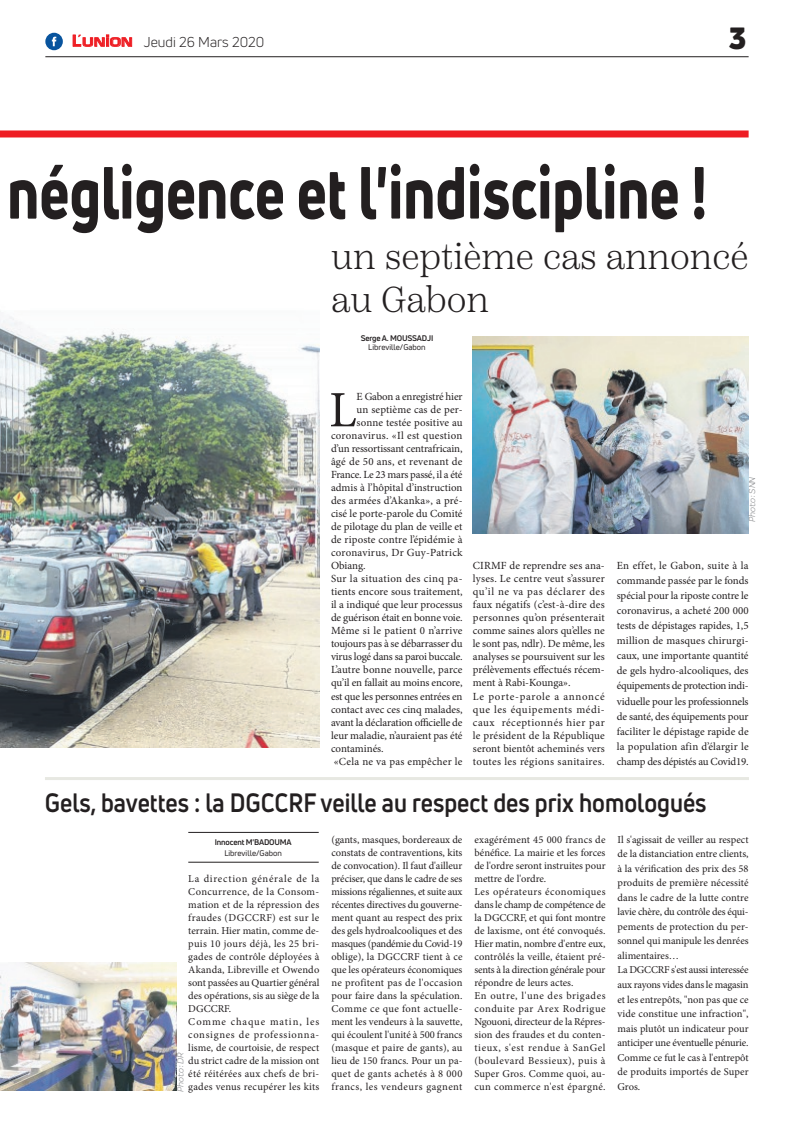
<style>
.page{position:relative;width:794px;height:1129px;background:#fff}
.page>*{position:absolute;margin:0;border:0;box-sizing:border-box;transform-origin:0 0}
.t1{font:800 72px "Uni Neue";color:#231f20;scale:.79 1}
.t2{font:50.9px "Minion Pro";color:#231f20}
.t3{font:300 36px/43.2px "Scotch Text";color:#231f20}
.t4{font:900 30px "Uni Neue";color:#231f20}
.t5{font:700 26px "Uni Neue";color:#231f20;scale:.9 1}
.t6{font:14px "Uni Neue";color:#231f20}
.t7{font:10.9px/13px "Minion Pro";letter-spacing:.005em;color:#231f20}
.t8{font:10.9px "Minion Pro";letter-spacing:-.015em;color:#231f20}
.t9{font:10.9px "Minion Pro";letter-spacing:-.02em;color:#231f20}
.t10{font:10.9px "Minion Pro";letter-spacing:.03em;color:#231f20}
.t11{font:10.9px "Minion Pro";letter-spacing:-.025em;color:#231f20}
.t12{font:10.9px "Minion Pro";letter-spacing:.025em;color:#231f20}
.t13{font:10.5px/13px "Minion Pro";letter-spacing:.005em;color:#231f20}
.t14{font:italic 9px "Praktika";color:#818386}
.t15{font:700 8px "Uni Neue";letter-spacing:-.02em;color:#231f20}
.t16{font:8px "Uni Neue";color:#231f20}
.s1{font-family:"Eurostile";font-weight:600;font-size:15px;color:#ee1d23}
.s2{font-family:"Eurostile";font-weight:600;font-size:11.4px;color:#ee1d23}
</style>
<div class="page">
<hr style="left:45px;top:56px;width:703px;height:1px;background:#231f20">
<div style="left:0;top:130px;width:748px;height:7px;background:#ee1d23"></div>
<img style="left:0;top:317px;width:320px;height:430px">
<img style="left:0;top:962px;width:177px;height:128px">
<img style="left:473px;top:336px;width:275px;height:197px">
<svg style="left:72px;top:34px;width:60px;height:13px"></svg>
<div style="left:45px;top:33px;width:18px;height:17px;background:#08549e;border-radius:50%"></div>
<svg style="left:52px;top:37px;width:4px;height:9px"></svg>
<hr style="left:45px;top:777px;width:704px;height:3px;background:#e7e8e2">
<hr style="left:188px;top:861px;width:131px;height:1px;background:#231f20">
<hr style="left:188px;top:832px;width:131px;height:1px;background:#231f20">
<h3 class="t6" style="left:72px;top:33px;width:194px"><span class="s1">L</span><span class="s2">UNION</span> Jeudi 26 Mars 2020</h3>
<h3 class="t4" style="left:729px;top:17px;width:19px">3</h3>
<h1 class="t1" style="left:7px;top:144px;width:887px">négligence et l'indiscipline !</h1>
<h3 class="t3" style="left:331px;top:235px;width:419px">un septième cas annoncé au Gabon</h3>
<p class="t15" style="left:361px;top:333px;width:74px">Serge A. MOUSSADJI</p>
<p class="t16" style="left:368px;top:342px;width:59px">Libreville/Gabon</p>
<h2 class="t2" style="left:329px;top:376px;width:29px">L</h2>
<p class="t8" style="left:356px;top:389px;width:107px">E Gabon a enregistré hier</p>
<p class="t7" style="left:356px;top:403px;width:107px">un septième cas de per-</p>
<p class="t7" style="left:356px;top:416px;width:107px">sonne testée positive au</p>
<p class="t12" style="left:331px;top:428px;width:133px">coronavirus. «Il est question</p>
<p class="t8" style="left:331px;top:441px;width:133px">d’un ressortissant centrafricain,</p>
<p class="t7" style="left:331px;top:455px;width:133px">âgé de 50 ans, et revenant de</p>
<p class="t11" style="left:331px;top:467px;width:133px">France. Le 23 mars passé, il a été</p>
<p class="t7" style="left:331px;top:481px;width:133px">admis à l’hôpital d’instruction</p>
<p class="t7" style="left:331px;top:494px;width:133px">des armées d’Akanka», a pré-</p>
<p class="t7" style="left:331px;top:507px;width:133px">cisé le porte-parole du Comité</p>
<p class="t7" style="left:331px;top:520px;width:133px">de pilotage du plan de veille et</p>
<p class="t7" style="left:331px;top:533px;width:133px">de riposte contre l’épidémie à</p>
<p class="t7" style="left:331px;top:546px;width:133px">coronavirus, Dr Guy-Patrick</p>
<p class="t7" style="left:331px;top:559px;width:36px">Obiang.</p>
<p class="t10" style="left:331px;top:571px;width:133px">Sur la situation des cinq pa-</p>
<p class="t7" style="left:331px;top:585px;width:133px">tients encore sous traitement,</p>
<p class="t7" style="left:331px;top:598px;width:133px">il a indiqué que leur processus</p>
<p class="t8" style="left:331px;top:610px;width:133px">de guérison était en bonne voie.</p>
<p class="t10" style="left:331px;top:623px;width:133px">Même si le patient 0 n’arrive</p>
<p class="t9" style="left:331px;top:636px;width:133px">toujours pas à se débarrasser du</p>
<p class="t9" style="left:331px;top:649px;width:133px">virus logé dans sa paroi buccale.</p>
<p class="t7" style="left:331px;top:663px;width:133px">L’autre bonne nouvelle, parce</p>
<p class="t7" style="left:331px;top:676px;width:133px">qu’il en fallait au moins encore,</p>
<p class="t8" style="left:331px;top:688px;width:133px">est que les personnes entrées en</p>
<p class="t7" style="left:331px;top:702px;width:133px">contact avec ces cinq malades,</p>
<p class="t7" style="left:331px;top:715px;width:133px">avant la déclaration officielle de</p>
<p class="t7" style="left:331px;top:728px;width:133px">leur maladie, n’auraient pas été</p>
<p class="t7" style="left:331px;top:741px;width:54px">contaminés.</p>
<p class="t7" style="left:334px;top:754px;width:130px">«Cela ne va pas empêcher le</p>
<p class="t14" style="left:746px;top:522px;width:47px;rotate:-90deg">Photo : SNN</p>
<p class="t7" style="left:473px;top:559px;width:133px">CIRMF de reprendre ses ana&shy;lyses. Le centre veut s’assurer qu’il ne va pas déclarer des faux négatifs (c’est-à-dire des personnes qu’on présenterait comme saines alors qu’elles ne le sont pas, ndlr). De même, les analyses se poursuivent sur les prélèvements effectués récem&shy;ment à Rabi-Kounga».<br>Le porte-parole a annoncé que les équipements médi&shy;caux réceptionnés hier par le président de la République seront bientôt acheminés vers toutes les régions sanitaires.</p>
<p class="t7" style="left:617px;top:558px;width:133px;line-height:15px;text-align:justify">En effet, le Gabon, suite à la commande passée par le fonds spécial pour la riposte contre le coronavirus, a acheté 200 000 tests de dépistages rapides, 1,5 million de masques chirurgi&shy;caux, une importante quantité de gels hydro-alcooliques, des équipements de protection indi&shy;viduelle pour les professionnels de santé, des équipements pour faciliter le dépistage rapide de la population afin d’élargir le champ des dépistés au Covid19.</p>
<h3 class="t5" style="left:45px;top:786px;width:736px">Gels, bavettes : la DGCCRF veille au respect des prix homologués</h3>
<p class="t15" style="left:215px;top:837px;width:78px">Innocent M'BADOUMA</p>
<p class="t16" style="left:224px;top:847px;width:59px">Libreville/Gabon</p>
<p class="t13" style="left:331px;top:832px;width:133px;text-align:justify">(gants, masques, bordereaux de constats de contraventions, kits de convocation). Il faut d'ailleur préciser, que dans le cadre de ses missions régaliennes, et suite aux récentes directives du gouverne&shy;ment quant au respect des prix des gels hydroalcooliques et des masques (pandémie du Covid-19 oblige), la DGCCRF tient à ce que les opérateurs économiques ne profitent pas de l'occasion pour faire dans la spéculation.<br>Comme ce que font actuelle&shy;ment les vendeurs à la sauvette, qui écoulent l'unité à 500 francs (masque et paire de gants), au lieu de 150 francs. Pour un pa&shy;quet de gants achetés à 8 000 francs, les vendeurs gagnent</p>
<p class="t13" style="left:474px;top:832px;width:133px">exagérément 45 000 francs de bénéfice. La mairie et les forces de l'ordre seront instruites pour mettre de l'ordre.<br>Les opérateurs économiques dans le champ de compétence de la DGCCRF, et qui font montre de laxisme, ont été convoqués.<br>Hier matin, nombre d'entre eux, contrôlés la veille, étaient pré&shy;sents à la direction générale pour répondre de leurs actes.<br>En outre, l'une des brigades conduite par Arex Rodrigue<br>Ngouoni, directeur de la Répres&shy;sion des fraudes et du conten&shy;tieux, s'est rendue à SanGel (boulevard Bessieux), puis à<br>Super Gros. Comme quoi, au&shy;cun commerce n'est épargné.</p>
<p class="t13" style="left:617px;top:831px;width:133px;line-height:14.5px">Il s'agissait de veiller au respect de la distanciation entre clients, à la vérification des prix des 58 produits de première nécessité dans le cadre de la lutte contre lavie chère, du contrôle des équi&shy;pements de protection du per&shy;sonnel qui manipule les denrées alimentaires…<br>La DGCCRF s'est aussi interessée aux rayons vides dans le magasin et les entrepôts, ''non pas que ce vide constitue une infraction", mais plutôt un indicateur pour anticiper une éventuelle pénurie.<br>Comme ce fut le cas à l'entrepôt de produits importés de Super<br>Gros.</p>
<p class="t13" style="left:188px;top:871px;width:133px">La direction générale de la<br>Concurrence, de la Consom&shy;mation et de la répression des fraudes (DGCCRF) est sur le terrain. Hier matin, comme de&shy;puis 10 jours déjà, les 25 bri&shy;gades de contrôle déployées à<br>Akanda, Libreville et Owendo sont passées au Quartier général des opérations, sis au siège de la<br>DGCCRF.<br>Comme chaque matin, les consignes de professionna&shy;lisme, de courtoisie, de respect du strict cadre de la mission ont été réitérées aux chefs de bri&shy;gades venus recupérer les kits</p>
<p class="t14" style="left:174px;top:1091px;width:41px;rotate:-90deg">Photo : DR</p>
</div>
